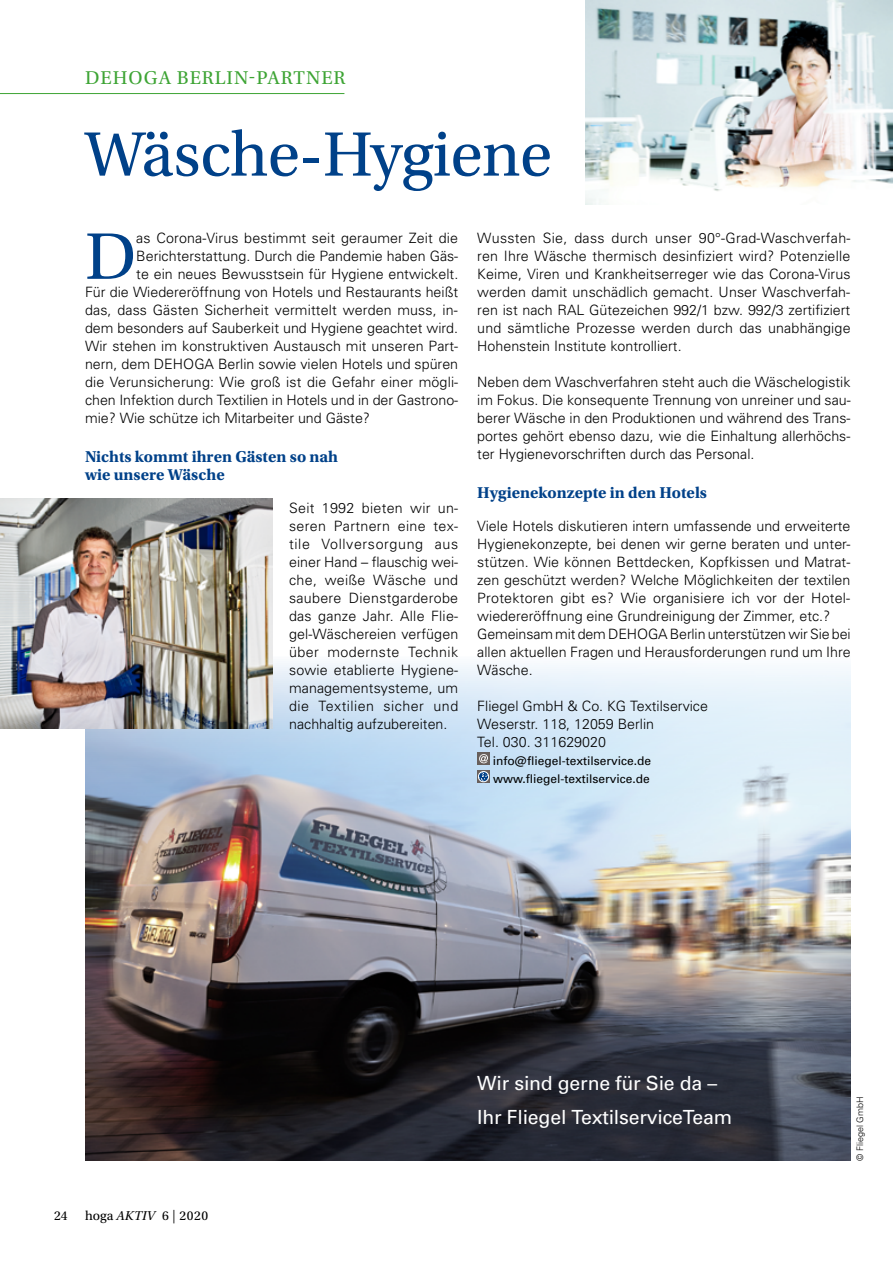
<style>
.page{position:relative;width:893px;height:1263px;background:#fff}
.page>*{position:absolute;margin:0;border:0;box-sizing:border-box;transform-origin:0 0}
.t1{font:69.45px "Utopia Std";color:#004189}
.t2{font:66px "Utopia Std";letter-spacing:-.01em;color:#004189}
.t3{font:19.5px/34.5px "Univers";letter-spacing:-.01em;color:#fff}
.t4{font:19.5px "Utopia Std";letter-spacing:.05em;color:#3da434}
.t5{font:700 16.5px/18px "Utopia Std";color:#004189}
.t6{font:300 14.25px/18px "Univers";color:#000;text-align:justify}
.t7{font:13.5px "Utopia Std";letter-spacing:.02em;color:#000}
.t8{font:13.5px "Utopia Std";color:#000}
.t9{font:12px/18px "Univers";color:#000}
.t10{font:300 9px "Univers";color:#000}
.s1{font-style:italic}
.s2{font-family:"Formata";font-weight:300}
</style>
<div class="page">
<hr style="left:0;top:93px;width:344px;height:1px;background:#3da434">
<img style="left:85px;top:657px;width:765px;height:504px">
<img style="left:0;top:498px;width:272px;height:231px">
<img style="left:586px;top:0;width:307px;height:205px">
<div style="left:477px;top:752px;width:13px;height:13px;background:#685f5c"></div>
<svg style="left:479px;top:754px;width:9px;height:9px"></svg>
<div style="left:477px;top:770px;width:13px;height:13px;background:#685f5c"></div>
<svg style="left:478px;top:771px;width:11px;height:11px"></svg>
<div style="left:478px;top:771px;width:11px;height:11px;border:1px solid #fff;border-radius:50%"></div>
<h3 class="t4" style="left:85px;top:68px;width:262px">DEHOGA BERLIN-PARTNER</h3>
<h2 class="t2" style="left:85px;top:119px;width:469px">Wäsche-Hygiene</h2>
<h1 class="t1" style="left:85px;top:219px;width:53px">D</h1>
<p class="t6" style="left:136px;top:228px;width:323px">as Corona-Virus bestimmt seit geraumer Zeit die</p>
<p class="t6" style="left:136px;top:246px;width:323px">Berichterstattung. Durch die Pandemie haben Gäs-</p>
<p class="t6" style="left:136px;top:264px;width:324px">te ein neues Bewusstsein für Hygiene entwickelt.</p>
<p class="t6" style="left:85px;top:282px;width:375px">Für die Wiedereröffnung von Hotels und Restaurants heißt</p>
<p class="t6" style="left:85px;top:300px;width:374px">das, dass Gästen Sicherheit vermittelt werden muss, in-</p>
<p class="t6" style="left:85px;top:318px;width:375px">dem besonders auf Sauberkeit und Hygiene geachtet wird.</p>
<p class="t6" style="left:85px;top:336px;width:375px">Wir stehen im konstruktiven Austausch mit unseren Part-</p>
<p class="t6" style="left:85px;top:354px;width:375px">nern, dem DEHOGA Berlin sowie vielen Hotels und spüren</p>
<p class="t6" style="left:85px;top:372px;width:375px">die Verunsicherung: Wie groß ist die Gefahr einer mögli-</p>
<p class="t6" style="left:85px;top:390px;width:375px">chen Infektion durch Textilien in Hotels und in der Gastrono-</p>
<p class="t6" style="left:85px;top:408px;width:287px">mie? Wie schütze ich Mitarbeiter und Gäste?</p>
<p class="t5" style="left:85px;top:448px;width:255px">Nichts kommt ihren Gästen so nah wie unsere Wäsche</p>
<p class="t6" style="left:289px;top:498px;width:171px">Seit 1992 bieten wir un&shy;seren Partnern eine tex&shy;tile Vollversorgung aus einer Hand – flauschig wei&shy;che, weiße Wäsche und saubere Dienstgarderobe das ganze Jahr. Alle Flie&shy;gel-Wäschereien verfügen über modernste Technik sowie etablierte Hygiene&shy;managementsysteme, um die Textilien sicher und nachhaltig aufzubereiten.</p>
<p class="t6" style="left:477px;top:228px;width:375px">Wussten Sie, dass durch unser 90°-Grad-Waschverfah&shy;ren Ihre Wäsche thermisch desinfiziert wird? Potenzielle Keime, Viren und Krankheitserreger wie das Corona-Virus werden damit unschädlich gemacht. Unser Waschverfah&shy;ren ist nach RAL Gütezeichen 992/1 bzw. 992/3 zertifiziert und sämtliche Prozesse werden durch das unabhängige Hohenstein Institute kontrolliert.</p>
<p class="t6" style="left:477px;top:372px;width:375px">Neben dem Waschverfahren steht auch die Wäschelogistik im Fokus. Die konsequente Trennung von unreiner und sau&shy;berer Wäsche in den Produktionen und während des Trans&shy;portes gehört ebenso dazu, wie die Einhaltung allerhöchs&shy;ter Hygienevorschriften durch das Personal.</p>
<p class="t5" style="left:477px;top:484px;width:231px">Hygienekonzepte in den Hotels</p>
<p class="t6" style="left:477px;top:516px;width:375px;text-align:left">Viele Hotels diskutieren intern umfassende und erweiterte Hygienekonzepte, bei denen wir gerne beraten und unter&shy;stützen. Wie können Bettdecken, Kopfkissen und Matrat&shy;zen geschützt werden? Welche Möglichkeiten der textilen Protektoren gibt es? Wie organisiere ich vor der Hotel&shy;wiedereröffnung eine Grundreinigung der Zimmer, etc.?<br>Gemeinsam mit dem DEHOGA Berlin unterstützen wir Sie bei allen aktuellen Fragen und Herausforderungen rund um Ihre Wäsche.</p>
<p class="t6" style="left:477px;top:696px;width:232px;text-align:left">Fliegel GmbH &amp; Co. KG Textilservice<br>Weserstr. 118, 12059 Berlin<br>Tel. 030. 311629020</p>
<p class="t9" style="left:493px;top:751px;width:160px">info@fliegel-textilservice.de www.fliegel-textilservice.de</p>
<p class="t8" style="left:54px;top:1208px;width:15px">24</p>
<p class="t7" style="left:85px;top:1208px;width:125px">hoga <span class="s1">AKTIV</span> 6 <span class="s2">|</span> 2020</p>
<h3 class="t3" style="left:477px;top:1065px;width:256px">Wir sind gerne für Sie da –<br>Ihr Fliegel TextilserviceTeam</h3>
<p class="t10" style="left:854px;top:1161px;width:66px;rotate:-90deg">© Fliegel GmbH</p>
</div>
